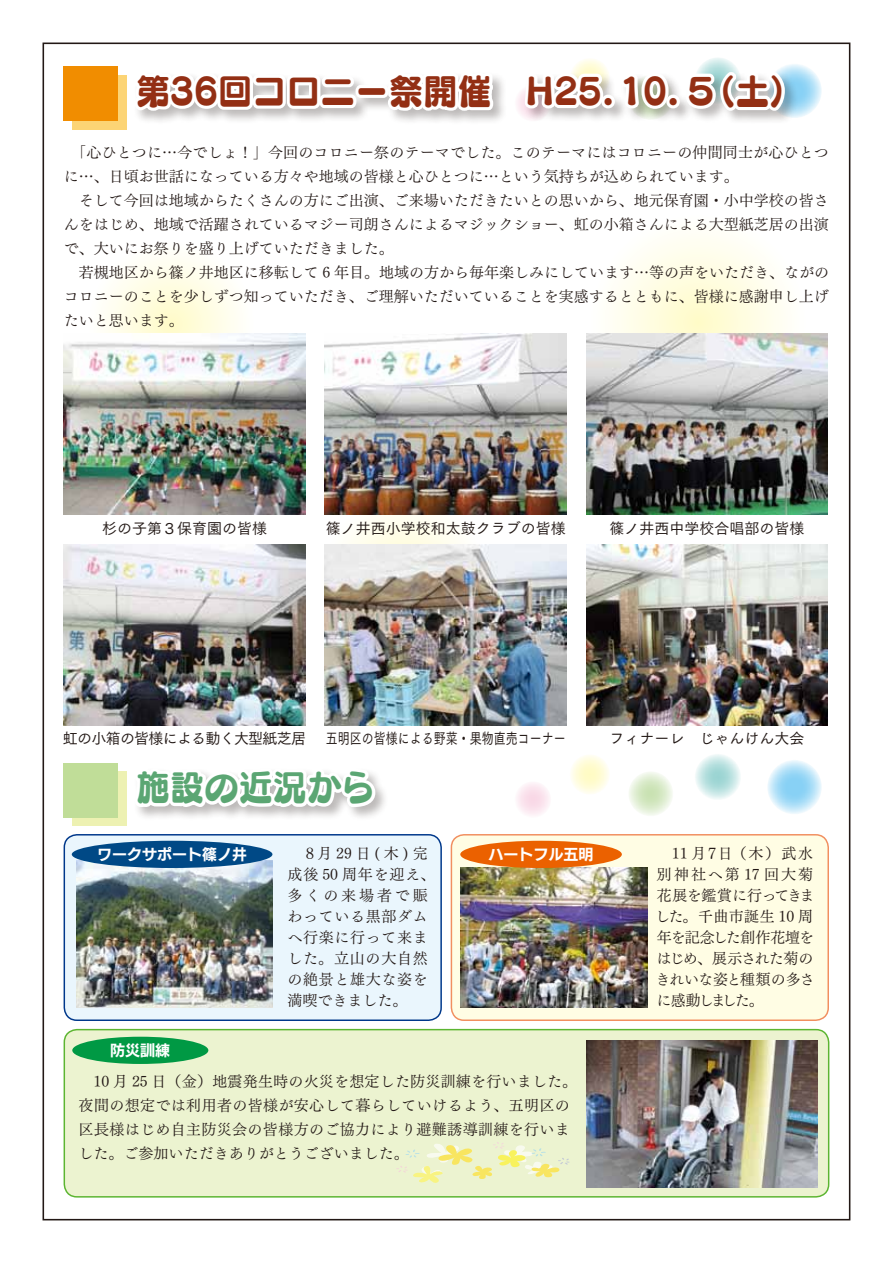
<style>
.page{position:relative;width:893px;height:1263px;background:#fff}
.page>*{position:absolute;margin:0;border:0;box-sizing:border-box;transform-origin:0 0}
.t1{font:36px "Slump Std DB";color:#932f14;scale:.95 1}
.t2{font:36px "Slump Std DB";color:#5ba673;scale:.95 1}
.t3{font:15px/21px "Tsuku Min Pro R";color:#221815;text-align:justify}
.t4{font:15px/24px "Tsuku Min Pro R";letter-spacing:.025em;color:#221815}
.t5{font:15px/21px "Tsuku Min Pro R";letter-spacing:.045em;color:#221815}
.t6{font:15px "Tsuku Go Pro M";color:#221815}
.t7{font:15px "New Rodin Pro B";color:#fff}
.t8{font:15px "Tsuku Go Pro M";color:#221815;scale:.8 1}
.t9{font:15px "Tsuku Go Pro M";letter-spacing:-.05em;color:#221815}
</style>
<div class="page">
<svg style="left:588px;top:213px;width:219px;height:219px"></svg>
<svg style="left:105px;top:257px;width:150px;height:77px"></svg>
<div style="left:570px;top:58px;width:40px;height:40px;background:#fffef9;border-radius:50%"></div>
<svg style="left:695px;top:57px;width:46px;height:47px"></svg>
<svg style="left:767px;top:63px;width:55px;height:55px"></svg>
<svg style="left:514px;top:781px;width:37px;height:37px"></svg>
<svg style="left:570px;top:754px;width:40px;height:40px"></svg>
<svg style="left:628px;top:771px;width:45px;height:45px;background:#e1efd5"></svg>
<svg style="left:695px;top:754px;width:46px;height:46px;background:#c9e7e6"></svg>
<svg style="left:767px;top:760px;width:55px;height:54px;background:#b7e3f8"></svg>
<div style="left:64px;top:835px;width:377px;height:185px;background:#eaf6fd;border-radius:13px"></div>
<div style="left:64px;top:834px;width:378px;height:187px;border:1px solid #00388b;border-radius:13px"></div>
<div style="left:451px;top:835px;width:377px;height:185px;background:#fffde4;border-radius:13px"></div>
<div style="left:451px;top:834px;width:378px;height:187px;border:1px solid #f18f60;border-radius:13px"></div>
<div style="left:64px;top:1030px;width:765px;height:167px;background:#ecf3d0;border-radius:13px"></div>
<div style="left:64px;top:1029px;width:765px;height:168px;border:1px solid #5cb531;border-radius:13px"></div>
<div style="left:132px;top:70px;width:666px;height:54px;background:#221815;opacity:.3"></div>
<svg style="left:126px;top:42px;width:372px;height:88px"></svg>
<svg style="left:522px;top:42px;width:84px;height:82px"></svg>
<div style="left:601px;top:95px;width:14px;height:13px;border:6px solid #fff;border-radius:50%"></div>
<svg style="left:616px;top:70px;width:56px;height:42px"></svg>
<div style="left:666px;top:95px;width:14px;height:13px;border:6px solid #fff;border-radius:50%"></div>
<svg style="left:683px;top:66px;width:106px;height:58px"></svg>
<div style="left:72px;top:75px;width:54px;height:54px;background:#fcd475"></div>
<div style="left:64px;top:67px;width:54px;height:54px;background:#f18d00"></div>
<svg style="left:130px;top:496px;width:357px;height:322px"></svg>
<div style="left:72px;top:772px;width:54px;height:54px;background:#edf1b2"></div>
<div style="left:64px;top:763px;width:54px;height:54px;background:#c0dd98"></div>
<img style="left:77px;top:861px;width:195px;height:147px">
<img style="left:460px;top:867px;width:187px;height:141px">
<img style="left:586px;top:1040px;width:231px;height:148px">
<div style="left:72px;top:841px;width:200px;height:27px;background:#004986;border-radius:50%"></div>
<div style="left:460px;top:841px;width:162px;height:27px;background:#eb6100;border-radius:50%"></div>
<div style="left:72px;top:1037px;width:136px;height:27px;background:#094;border-radius:50%"></div>
<img style="left:64px;top:334px;width:241px;height:181px">
<img style="left:325px;top:334px;width:241px;height:181px">
<img style="left:586px;top:334px;width:242px;height:181px">
<img style="left:64px;top:544px;width:241px;height:181px">
<img style="left:325px;top:544px;width:241px;height:181px">
<img style="left:586px;top:544px;width:242px;height:181px">
<svg style="left:396px;top:1142px;width:173px;height:41px"></svg>
<h1 class="t1" style="left:136px;top:67px;width:614px">第36回コロニー祭開催　H25．10．５</h1>
<h1 class="t1" style="left:701px;top:67px;width:109px">（土(</h1>
<p class="t3" style="left:64px;top:138px;width:767px;line-height:24px;text-indent:8px">「心ひとつに…今でしょ！」今回のコロニー祭のテーマでした。このテーマにはコロニーの仲間同士が心ひとつに…、日頃お世話になっている方々や地域の皆様と心ひとつに…という気持ちが込められています。</p>
<p class="t3" style="left:64px;top:186px;width:767px;line-height:24px;text-indent:15px">そして今回は地域からたくさんの方にご出演、ご来場いただきたいとの思いから、地元保育園・小中学校の皆さんをはじめ、地域で活躍されているマジー司朗さんによるマジックショー、虹の小箱さんによる大型紙芝居の出演で、大いにお祭りを盛り上げていただきました。</p>
<p class="t3" style="left:64px;top:258px;width:767px;line-height:24px;text-indent:15px">若槻地区から篠ノ井地区に移転して 6 年目。地域の方から毎年楽しみにしています…等の声をいただき、ながのコロニーのことを少しずつ知っていただき、ご理解いただいていることを実感するとともに、皆様に感謝申し上げたいと思います。</p>
<p class="t6" style="left:102px;top:516px;width:167px">杉の子第３保育園の皆様</p>
<p class="t6" style="left:326px;top:516px;width:241px">篠ノ井西小学校和太鼓クラブの皆様</p>
<p class="t6" style="left:609px;top:516px;width:196px">篠ノ井西中学校合唱部の皆様</p>
<p class="t9" style="left:63px;top:726px;width:244px">虹の小箱の皆様による動く大型紙芝居</p>
<p class="t8" style="left:326px;top:726px;width:302px">五明区の皆様による野菜・果物直売コーナー</p>
<h1 class="t2" style="left:136px;top:763px;width:254px">施設の近況から</h1>
<p class="t7" style="left:97px;top:841px;width:152px">ワークサポート篠ノ井</p>
<p class="t7" style="left:110px;top:1037px;width:61px">防災訓練</p>
<p class="t5" style="left:288px;top:841px;width:149px;text-indent:15px">８月29日(木) 完成後 50 周年を迎え、多くの来場者で賑わっている黒部ダムへ行楽に行って来ました。立山の大自然の絶景と雄大な姿を満喫できました。</p>
<p class="t7" style="left:489px;top:841px;width:106px">ハートフル五明</p>
<p class="t4" style="left:79px;top:1067px;width:500px;text-indent:15px">10 月 25 日（金）地震発生時の火災を想定した防災訓練を行いました。夜間の想定では利用者の皆様が安心して暮らしていけるよう、五明区の区長様はじめ自主防災会の皆様方のご協力により避難誘導訓練を行いました。ご参加いただきありがとうございました。</p>
<p class="t6" style="left:609px;top:726px;width:196px">フィナーレ　じゃんけん大会</p>
<p class="t3" style="left:655px;top:841px;width:161px;text-indent:17px">11月７日（木）武水別神社へ第17 回大菊花展を鑑賞に行ってきました。千曲市誕生 10 周年を記念した創作花壇をはじめ、展示された菊のきれいな姿と種類の多さに感動しました。</p>
</div>
